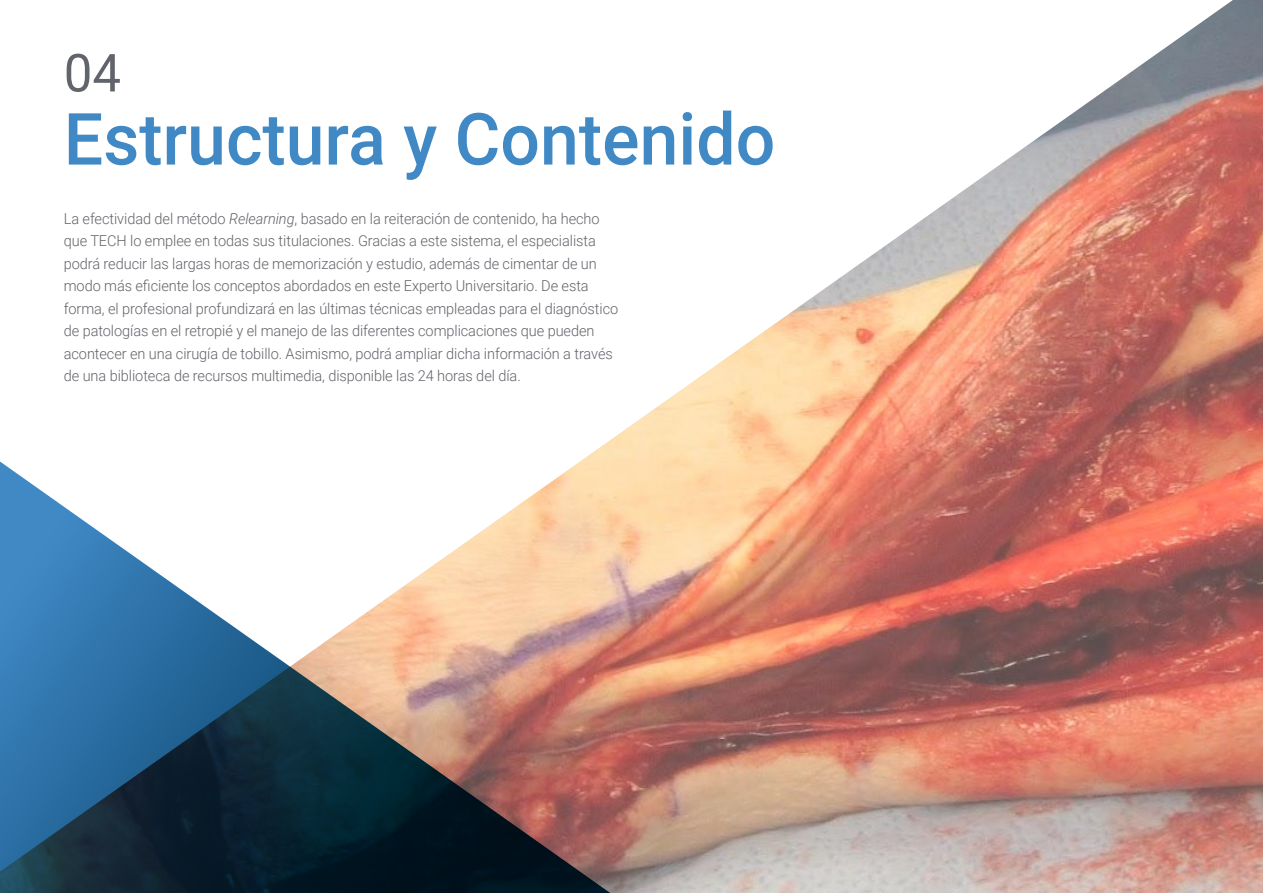
<style>
.page{position:relative;width:1263px;height:893px;background:#fff}
.page>*{position:absolute;margin:0;border:0;box-sizing:border-box;transform-origin:0 0}
.t1{font:500 72px "Roboto";color:#4089c5}
.t2{font:52.5px "Roboto";color:#61646a}
.t3{font:300 15px/22.5px "Roboto";letter-spacing:-.005em;color:#61646a}
.s1{font-style:italic}
</style>
<div class="page">
<img style="left:602px;top:0;width:661px;height:893px">
<svg style="left:0;top:446px;width:640px;height:447px"></svg>
<h2 class="t2" style="left:64px;top:36px;width:59px">04</h2>
<h1 class="t1" style="left:64px;top:89px;width:713px">Estructura y Contenido</h1>
<p class="t3" style="left:64px;top:207px;width:556px">La efectividad del método <span class="s1">Relearning</span>, basado en la reiteración de contenido, ha hecho que TECH lo emplee en todas sus titulaciones. Gracias a este sistema, el especialista podrá reducir las largas horas de memorización y estudio, además de cimentar de un modo más eficiente los conceptos abordados en este Experto Universitario. De esta forma, el profesional profundizará en las últimas técnicas empleadas para el diagnóstico de patologías en el retropié y el manejo de las diferentes complicaciones que pueden acontecer en una cirugía de tobillo. Asimismo, podrá ampliar dicha información a través de una biblioteca de recursos multimedia, disponible las 24 horas del día.</p>
</div>
